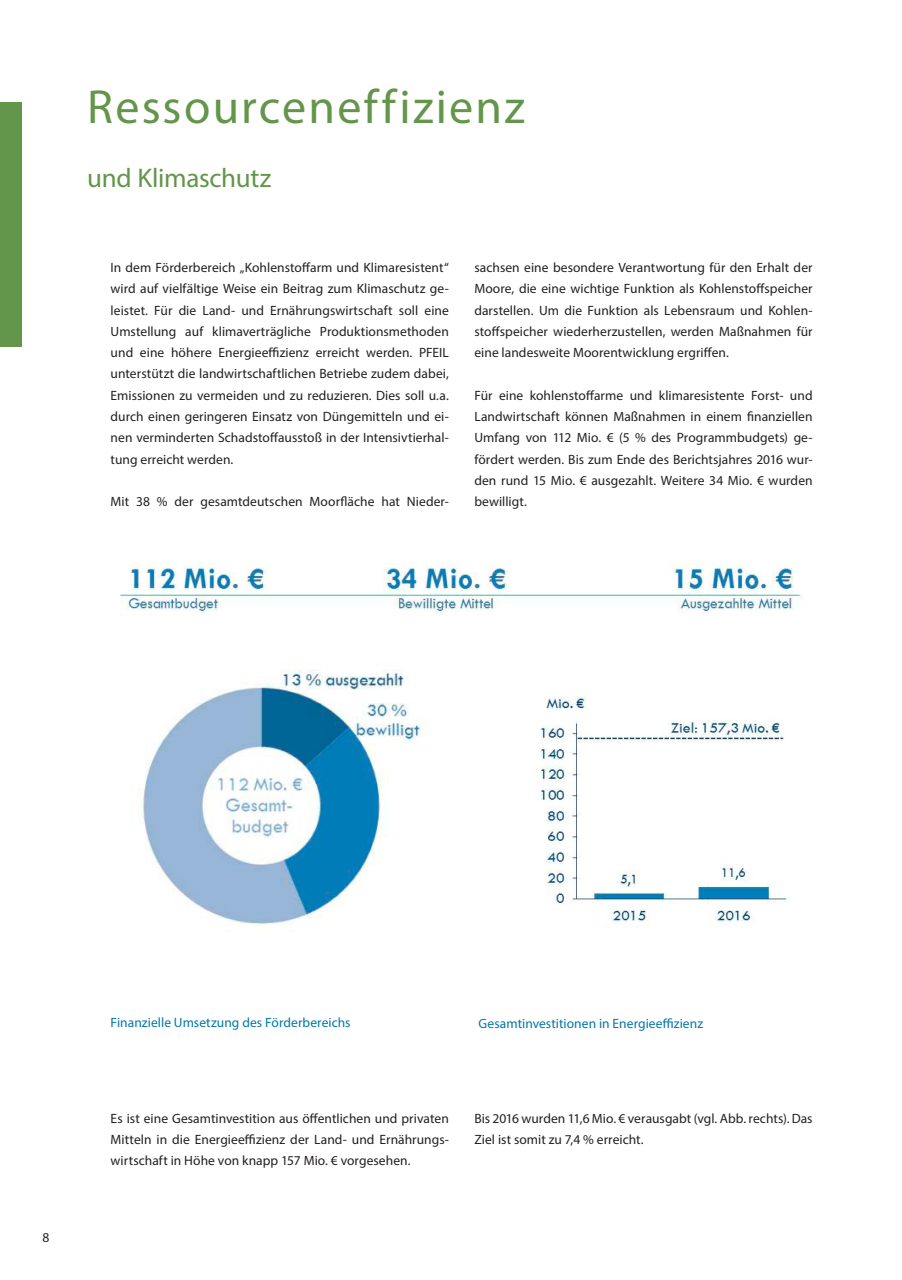
<style>
.page{position:relative;width:902px;height:1280px;background:#fff}
.page>*{position:absolute;margin:0;border:0;box-sizing:border-box;transform-origin:0 0}
.t1{font:48px "Myriad Pro";letter-spacing:.05em;color:#63954a}
.t2{font:27px "Myriad Pro";letter-spacing:-.01em;color:#63954a}
.t3{font:13.5px/21.3px "Myriad Pro";letter-spacing:.005em;color:#231f20;text-align:justify}
.t4{font:13.5px "Myriad Pro";letter-spacing:.005em;color:#0078a7}
</style>
<div class="page">
<div style="left:0;top:102px;width:21px;height:245px;background:#63954a"></div>
<img style="left:139px;top:669px;width:284px;height:263px">
<img style="left:537px;top:696px;width:252px;height:231px">
<img style="left:120px;top:563px;width:684px;height:53px">
<h1 class="t1" style="left:87px;top:78px;width:439px">Ressourceneffizienz</h1>
<h2 class="t2" style="left:87px;top:161px;width:185px">und Klimaschutz</h2>
<p class="t3" style="left:111px;top:257px;width:340px">In dem Förderbereich „Kohlenstoffarm und Klimaresistent“ wird auf vielfältige Weise ein Beitrag zum Klimaschutz ge&shy;leistet. Für die Land- und Ernährungswirtschaft soll eine Umstellung auf klimaverträgliche Produktionsmethoden und eine höhere Energieeffizienz erreicht werden. PFEIL unterstützt die landwirtschaftlichen Betriebe zudem dabei, Emissionen zu vermeiden und zu reduzieren. Dies soll u.a. durch einen geringeren Einsatz von Düngemitteln und ei&shy;nen verminderten Schadstoffausstoß in der Intensivtierhal&shy;tung erreicht werden.</p>
<p class="t3" style="left:111px;top:491px;width:340px">Mit 38 % der gesamtdeutschen Moorfläche hat Nieder-</p>
<p class="t3" style="left:474px;top:257px;width:340px">sachsen eine besondere Verantwortung für den Erhalt der Moore, die eine wichtige Funktion als Kohlenstoffspeicher darstellen. Um die Funktion als Lebensraum und Kohlen&shy;stoffspeicher wiederherzustellen, werden Maßnahmen für eine landesweite Moorentwicklung ergriffen.</p>
<p class="t3" style="left:474px;top:384px;width:340px">Für eine kohlenstoffarme und klimaresistente Forst- und Landwirtschaft können Maßnahmen in einem finanziellen Umfang von 112 Mio. € (5 % des Programmbudgets) ge&shy;fördert werden. Bis zum Ende des Berichtsjahres 2016 wur&shy;den rund 15 Mio. € ausgezahlt. Weitere 34 Mio. € wurden bewilligt.</p>
<p class="t3" style="left:43px;top:1226px;width:8px">8</p>
<p class="t4" style="left:111px;top:1014px;width:241px">Finanzielle Umsetzung des Förderbereichs</p>
<p class="t4" style="left:478px;top:1015px;width:226px">Gesamtinvestitionen in Energieeffizienz</p>
<p class="t3" style="left:111px;top:1107px;width:340px">Es ist eine Gesamtinvestition aus öffentlichen und privaten Mitteln in die Energieeffizienz der Land- und Ernährungs&shy;wirtschaft in Höhe von knapp 157 Mio. € vorgesehen.</p>
<p class="t3" style="left:474px;top:1107px;width:340px">Bis 2016 wurden 11,6 Mio. € verausgabt (vgl. Abb. rechts). Das<br>Ziel ist somit zu 7,4 % erreicht.</p>
</div>
